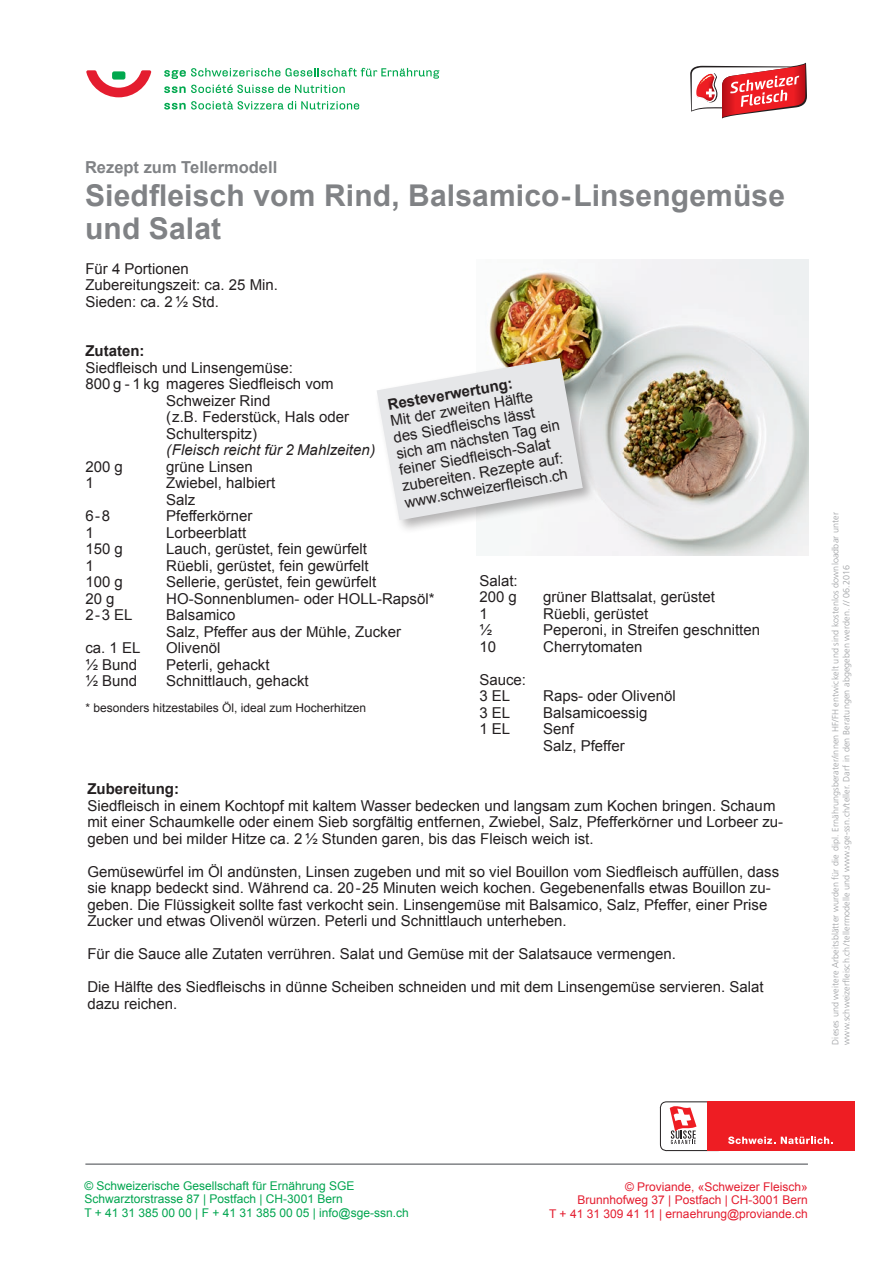
<style>
.page{position:relative;width:893px;height:1263px;background:#fff}
.page>*{position:absolute;margin:0;border:0;box-sizing:border-box;transform-origin:0 0}
.t1{font:700 30px/33px "Arial";letter-spacing:.005em;color:#808285}
.t2{font:700 16.5px "Arial";color:#808285}
.t3{font:15px/16.5px "Arial";color:#231f20}
.t4{font:700 15px "Arial";color:#231f20}
.t5{font:italic 15px "Arial";color:#231f20}
.t6{font:12px/13.5px "Arial";color:#00a54f}
.t7{font:12px/13.5px "Arial";color:#e41d2f;text-align:right}
.t8{font:12px "Arial";color:#231f20}
.t9{font:300 9px/10.8px "Frutiger";letter-spacing:.01em;color:#9d9fa2}
</style>
<div class="page">
<hr style="left:85px;top:1163px;width:723px;height:2px;background:#808285">
<img style="left:489px;top:259px;width:319px;height:296px">
<div style="left:374px;top:356px;width:223px;height:179px;background:#231f20;opacity:.34"></div>
<svg style="left:377px;top:358px;width:206px;height:162px"></svg>
<svg style="left:690px;top:63px;width:117px;height:55px"></svg>
<svg style="left:86px;top:70px;width:65px;height:27px"></svg>
<svg style="left:164px;top:68px;width:275px;height:25px"></svg>
<svg style="left:164px;top:101px;width:195px;height:9px"></svg>
<div style="left:707px;top:1101px;width:148px;height:50px;background:#ee1d23"></div>
<svg style="left:781px;top:1137px;width:52px;height:7px"></svg>
<svg style="left:660px;top:1101px;width:115px;height:50px"></svg>
<p class="t2" style="left:85px;top:156px;width:194px">Rezept zum Tellermodell</p>
<h1 class="t1" style="left:85px;top:180px;width:701px">Siedfleisch vom Rind, Balsamico-Linsengemüse und Salat</h1>
<p class="t3" style="left:85px;top:260px;width:194px">Für 4 Portionen<br>Zubereitungszeit: ca. 25 Min.<br>Sieden: ca. 2 ½ Std.</p>
<p class="t4" style="left:85px;top:341px;width:61px">Zutaten:</p>
<p class="t3" style="left:85px;top:359px;width:209px">Siedfleisch und Linsengemüse:</p>
<p class="t3" style="left:85px;top:376px;width:250px">800 g - 1 kg mageres Siedfleisch vom</p>
<p class="t3" style="left:166px;top:392px;width:106px">Schweizer Rind</p>
<p class="t3" style="left:166px;top:409px;width:184px">(z.B. Federstück, Hals oder</p>
<p class="t3" style="left:166px;top:425px;width:92px">Schulterspitz)</p>
<p class="t5" style="left:166px;top:440px;width:211px">(Fleisch reicht für 2 Mahlzeiten)</p>
<p class="t3" style="left:85px;top:458px;width:39px">200 g</p>
<p class="t3" style="left:166px;top:458px;width:88px">grüne Linsen</p>
<p class="t3" style="left:85px;top:475px;width:10px">1</p>
<p class="t3" style="left:166px;top:475px;width:111px">Zwiebel, halbiert<br>Salz</p>
<p class="t3" style="left:85px;top:508px;width:26px">6-8</p>
<p class="t3" style="left:166px;top:508px;width:88px">Pfefferkörner</p>
<p class="t3" style="left:85px;top:524px;width:10px">1</p>
<p class="t3" style="left:166px;top:524px;width:82px">Lorbeerblatt</p>
<p class="t3" style="left:85px;top:541px;width:39px">150 g</p>
<p class="t3" style="left:166px;top:541px;width:202px">Lauch, gerüstet, fein gewürfelt</p>
<p class="t3" style="left:85px;top:557px;width:10px">1</p>
<p class="t3" style="left:166px;top:557px;width:204px">Rüebli, gerüstet, fein gewürfelt</p>
<p class="t3" style="left:85px;top:574px;width:39px">100 g</p>
<p class="t3" style="left:166px;top:574px;width:212px">Sellerie, gerüstet, fein gewürfelt</p>
<p class="t3" style="left:85px;top:590px;width:31px">20 g</p>
<p class="t3" style="left:166px;top:590px;width:270px">HO-Sonnenblumen- oder HOLL-Rapsöl*</p>
<p class="t3" style="left:85px;top:607px;width:49px">2-3 EL</p>
<p class="t3" style="left:166px;top:607px;width:236px">Balsamico<br>Salz, Pfeffer aus der Mühle, Zucker</p>
<p class="t3" style="left:85px;top:640px;width:57px">ca. 1 EL</p>
<p class="t3" style="left:166px;top:640px;width:56px">Olivenöl</p>
<p class="t3" style="left:85px;top:656px;width:53px">½ Bund</p>
<p class="t3" style="left:166px;top:656px;width:105px">Peterli, gehackt</p>
<p class="t3" style="left:85px;top:673px;width:53px">½ Bund</p>
<p class="t3" style="left:166px;top:673px;width:144px">Schnittlauch, gehackt</p>
<p class="t8" style="left:85px;top:699px;width:282px">* besonders hitzestabiles Öl, ideal zum Hocherhitzen</p>
<p class="t4" style="left:386px;top:395px;width:128px;rotate:-10deg">Resteverwertung:</p>
<p class="t3" style="left:389px;top:413px;width:167px;rotate:-10deg">Mit der zweiten Hälfte des Siedfl eischs lässt sich am nächsten Tag ein feiner Siedfl eisch-Salat zubereiten. Rezepte auf: www.schweizerfl eisch.ch</p>
<p class="t3" style="left:479px;top:572px;width:40px">Salat:<br>200 g</p>
<p class="t3" style="left:543px;top:589px;width:173px">grüner Blattsalat, gerüstet</p>
<p class="t3" style="left:479px;top:605px;width:10px">1</p>
<p class="t3" style="left:543px;top:605px;width:107px">Rüebli, gerüstet</p>
<p class="t3" style="left:479px;top:622px;width:14px">½</p>
<p class="t3" style="left:543px;top:622px;width:218px">Peperoni, in Streifen geschnitten</p>
<p class="t3" style="left:479px;top:638px;width:18px">10</p>
<p class="t3" style="left:543px;top:638px;width:101px">Cherrytomaten</p>
<p class="t3" style="left:479px;top:671px;width:48px">Sauce:<br>3 EL</p>
<p class="t3" style="left:543px;top:688px;width:134px">Raps- oder Olivenöl</p>
<p class="t3" style="left:479px;top:704px;width:32px">3 EL</p>
<p class="t3" style="left:543px;top:704px;width:106px">Balsamicoessig</p>
<p class="t3" style="left:479px;top:721px;width:32px">1 EL</p>
<p class="t3" style="left:543px;top:721px;width:83px">Senf<br>Salz, Pfeffer</p>
<p class="t4" style="left:87px;top:779px;width:93px">Zubereitung:</p>
<p class="t3" style="left:87px;top:797px;width:697px">Siedfleisch in einem Kochtopf mit kaltem Wasser bedecken und langsam zum Kochen bringen. Schaum mit einer Schaumkelle oder einem Sieb sorgfältig entfernen, Zwiebel, Salz, Pfefferkörner und Lorbeer zu&shy;geben und bei milder Hitze ca. 2 ½ Stunden garen, bis das Fleisch weich ist.</p>
<p class="t3" style="left:87px;top:863px;width:693px">Gemüsewürfel im Öl andünsten, Linsen zugeben und mit so viel Bouillon vom Siedfleisch auffüllen, dass sie knapp bedeckt sind. Während ca. 20-25 Minuten weich kochen. Gegebenenfalls etwas Bouillon zu&shy;geben. Die Flüssigkeit sollte fast verkocht sein. Linsengemüse mit Balsamico, Salz, Pfeffer, einer Prise Zucker und etwas Olivenöl würzen. Peterli und Schnittlauch unterheben.</p>
<p class="t3" style="left:87px;top:946px;width:590px">Für die Sauce alle Zutaten verrühren. Salat und Gemüse mit der Salatsauce vermengen.</p>
<p class="t3" style="left:87px;top:979px;width:678px">Die Hälfte des Siedfleischs in dünne Scheiben schneiden und mit dem Linsengemüse servieren. Salat dazu reichen.</p>
<p class="t9" style="left:830px;top:1044px;width:534px;rotate:-90deg">Dieses und weitere Arbeitsblätter wurden für die dipl. Ernährungsberater/innen HF/FH entwickelt und sind kostenlos downloadbar unter www.schweizerfleisch.ch/tellermodelle und www.sge-ssn.ch/teller. Darf in den Beratungen abgegeben werden. // 06.2016</p>
<p class="t6" style="left:84px;top:1179px;width:326px">© Schweizerische Gesellschaft für Ernährung SGE<br>Schwarztorstrasse 87 | Postfach | CH-3001 Bern<br>T + 41 31 385 00 00 | F + 41 31 385 00 05 | info@sge-ssn.ch</p>
<p class="t7" style="left:549px;top:1180px;width:260px">© Proviande, «Schweizer Fleisch»<br>Brunnhofweg 37 | Postfach | CH-3001 Bern<br>T + 41 31 309 41 11 | ernaehrung@proviande.ch</p>
</div>
